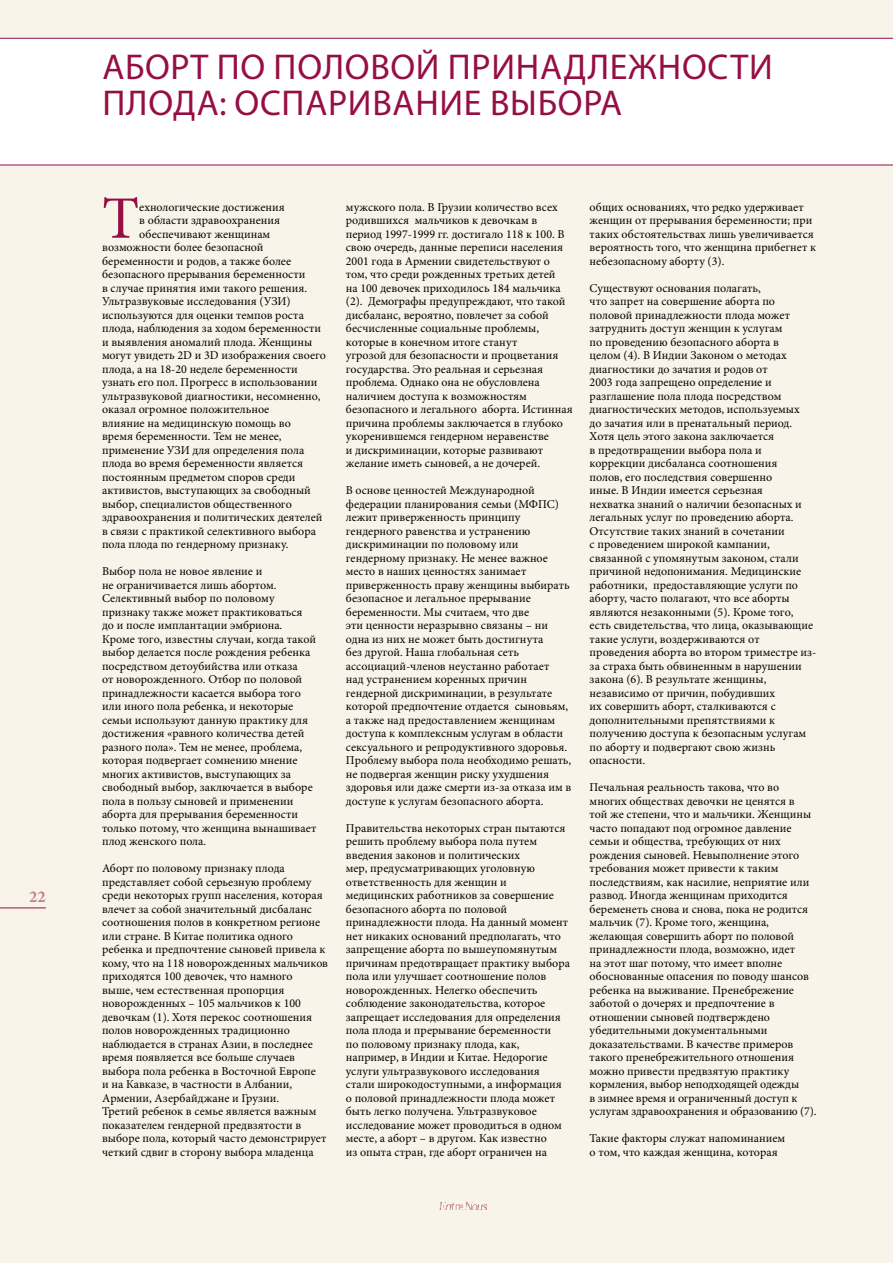
<style>
.page{position:relative;width:893px;height:1263px;background:#f8f4e9}
.page>*{position:absolute;margin:0;border:0;box-sizing:border-box;transform-origin:0 0}
.t1{font:60.3px "Minion Pro";color:#960f44}
.t2{font:36px "Myriad Pro";color:#960f44}
.t3{font:700 16.5px "Minion Pro";color:#c28089}
.t4{font:12px/13.5px "Minion Pro";color:#000}
</style>
<div class="page">
<div style="left:0;top:38px;width:893px;height:127px;background:#fff"></div>
<img style="left:439px;top:1202px;width:47px;height:8px">
<hr style="left:0;top:38px;width:893px;height:1px;background:#960f44">
<hr style="left:0;top:165px;width:893px;height:1px;background:#960f44">
<hr style="left:0;top:907px;width:46px;height:1px;background:#960f44">
<h3 class="t3" style="left:29px;top:885px;width:18px">22</h3>
<h2 class="t2" style="left:102px;top:45px;width:44px">Аборт</h2>
<h2 class="t2" style="left:217px;top:45px;width:81px">по половой</h2>
<h2 class="t2" style="left:448px;top:45px;width:24px">принадлежности</h2>
<h2 class="t2" style="left:102px;top:81px;width:24px">плода</h2>
<h2 class="t2" style="left:219px;top:81px;width:39px">: оспаривание</h2>
<h2 class="t2" style="left:490px;top:81px;width:23px">выбора</h2>
<h1 class="t1" style="left:102px;top:178px;width:39px">Т</h1>
<p class="t4" style="left:139px;top:200px;width:147px">ехнологические достижения</p>
<p class="t4" style="left:139px;top:214px;width:142px">в области здравоохранения</p>
<p class="t4" style="left:139px;top:227px;width:133px">обеспечивают женщинам</p>
<p class="t4" style="left:102px;top:241px;width:163px">возможности более безопасной</p>
<p class="t4" style="left:102px;top:254px;width:191px">беременности и родов, а также более</p>
<p class="t4" style="left:102px;top:268px;width:205px">безопасного прерывания беременности</p>
<p class="t4" style="left:102px;top:281px;width:207px">в случае принятия ими такого решения.</p>
<p class="t4" style="left:102px;top:295px;width:190px">Ультразвуковые исследования (УЗИ)</p>
<p class="t4" style="left:102px;top:308px;width:203px">используются для оценки темпов роста</p>
<p class="t4" style="left:102px;top:322px;width:221px">плода, наблюдения за ходом беременности</p>
<p class="t4" style="left:102px;top:335px;width:212px">и выявления аномалий плода. Женщины</p>
<p class="t4" style="left:102px;top:349px;width:225px">могут увидеть 2D и 3D изображения своего</p>
<p class="t4" style="left:102px;top:362px;width:197px">плода, а на 18-20 неделе беременности</p>
<p class="t4" style="left:102px;top:376px;width:217px">узнать его пол. Прогресс в использовании</p>
<p class="t4" style="left:102px;top:389px;width:220px">ультразвуковой диагностики, несомненно,</p>
<p class="t4" style="left:102px;top:403px;width:169px">оказал огромное положительное</p>
<p class="t4" style="left:102px;top:416px;width:191px">влияние на медицинскую помощь во</p>
<p class="t4" style="left:102px;top:430px;width:181px">время беременности. Тем не менее,</p>
<p class="t4" style="left:102px;top:443px;width:204px">применение УЗИ для определения пола</p>
<p class="t4" style="left:102px;top:457px;width:203px">плода во время беременности является</p>
<p class="t4" style="left:102px;top:470px;width:195px">постоянным предметом споров среди</p>
<p class="t4" style="left:102px;top:484px;width:210px">активистов, выступающих за свободный</p>
<p class="t4" style="left:102px;top:497px;width:191px">выбор, специалистов общественного</p>
<p class="t4" style="left:102px;top:511px;width:222px">здравоохранения и политических деятелей</p>
<p class="t4" style="left:102px;top:524px;width:215px">в связи с практикой селективного выбора</p>
<p class="t4" style="left:102px;top:538px;width:188px">пола плода по гендерному признаку.</p>
<p class="t4" style="left:102px;top:565px;width:216px">Выбор пола не новое явление и<br>не ограничивается лишь абортом.<br>Селективный выбор по половому признаку также может практиковаться до и после имплантации эмбриона.<br>Кроме того, известны случаи, когда такой выбор делается после рождения ребенка посредством детоубийства или отказа<br>от новорожденного. Отбор по половой принадлежности касается выбора того или иного пола ребенка, и некоторые семьи используют данную практику для достижения «равного количества детей разного пола». Тем не менее, проблема, которая подвергает сомнению мнение многих активистов, выступающих за свободный выбор, заключается в выборе пола в пользу сыновей и применении аборта для прерывания беременности только потому, что женщина вынашивает плод женского пола.</p>
<p class="t4" style="left:102px;top:862px;width:228px">Аборт по половому признаку плода представляет собой серьезную проблему среди некоторых групп населения, которая влечет за собой значительный дисбаланс соотношения полов в конкретном регионе или стране. В Китае политика одного ребенка и предпочтение сыновей привела к кому, что на 118 новорожденных мальчиков приходятся 100 девочек, что намного<br>выше, чем естественная пропорция новорожденных – 105 мальчиков к 100 девочкам (1). Хотя перекос соотношения полов новорожденных традиционно наблюдается в странах Азии, в последнее время появляется все больше случаев выбора пола ребенка в Восточной Европе<br>и на Кавказе, в частности в Албании, Армении, Азербайджане и Грузии.<br>Третий ребенок в семье является важным показателем гендерной предвзятости в выборе пола, который часто демонстрирует четкий сдвиг в сторону выбора младенца</p>
<p class="t4" style="left:346px;top:200px;width:228px">мужского пола. В Грузии количество всех родившихся мальчиков к девочкам в период 1997-1999 гг. достигало 118 к 100. В свою очередь, данные переписи населения 2001 года в Армении свидетельствуют о том, что среди рожденных третьих детей<br>на 100 девочек приходилось 184 мальчика (2). Демографы предупреждают, что такой дисбаланс, вероятно, повлечет за собой бесчисленные социальные проблемы, которые в конечном итоге станут<br>угрозой для безопасности и процветания государства. Это реальная и серьезная проблема. Однако она не обусловлена наличием доступа к возможностям безопасного и легального аборта. Истинная причина проблемы заключается в глубоко укоренившемся гендерном неравенстве<br>и дискриминации, которые развивают желание иметь сыновей, а не дочерей.</p>
<p class="t4" style="left:346px;top:484px;width:227px">В основе ценностей Международной федерации планирования семьи (МФПС) лежит приверженность принципу гендерного равенства и устранению дискриминации по половому или гендерному признаку. Не менее важное место в наших ценностях занимает приверженность праву женщины выбирать безопасное и легальное прерывание беременности. Мы считаем, что две<br>эти ценности неразрывно связаны – ни одна из них не может быть достигнута<br>без другой. Наша глобальная сеть ассоциаций-членов неустанно работает<br>над устранением коренных причин гендерной дискриминации, в результате которой предпочтение отдается сыновьям, а также над предоставлением женщинам доступа к комплексным услугам в области сексуального и репродуктивного здоровья.<br>Проблему выбора пола необходимо решать, не подвергая женщин риску ухудшения здоровья или даже смерти из-за отказа им в доступе к услугам безопасного аборта.</p>
<p class="t4" style="left:346px;top:821px;width:226px">Правительства некоторых стран пытаются решить проблему выбора пола путем введения законов и политических<br>мер, предусматривающих уголовную ответственность для женщин и медицинских работников за совершение безопасного аборта по половой принадлежности плода. На данный момент нет никаких оснований предполагать, что запрещение аборта по вышеупомянутым причинам предотвращает практику выбора пола или улучшает соотношение полов новорожденных. Нелегко обеспечить соблюдение законодательства, которое запрещает исследования для определения пола плода и прерывание беременности<br>по половому признаку плода, как, например, в Индии и Китае. Недорогие услуги ультразвукового исследования стали широкодоступными, а информация о половой принадлежности плода может быть легко получена. Ультразвуковое исследование может проводиться в одном месте, а аборт – в другом. Как известно<br>из опыта стран, где аборт ограничен на</p>
<p class="t4" style="left:590px;top:200px;width:228px">общих основаниях, что редко удерживает женщин от прерывания беременности; при таких обстоятельствах лишь увеличивается вероятность того, что женщина прибегнет к небезопасному аборту (3).</p>
<p class="t4" style="left:590px;top:281px;width:228px">Существуют основания полагать,<br>что запрет на совершение аборта по половой принадлежности плода может затруднить доступ женщин к услугам<br>по проведению безопасного аборта в<br>целом (4). В Индии Законом о методах диагностики до зачатия и родов от<br>2003 года запрещено определение и разглашение пола плода посредством диагностических методов, используемых<br>до зачатия или в пренатальный период.<br>Хотя цель этого закона заключается<br>в предотвращении выбора пола и коррекции дисбаланса соотношения<br>полов, его последствия совершенно<br>иные. В Индии имеется серьезная<br>нехватка знаний о наличии безопасных и легальных услуг по проведению аборта.<br>Отсутствие таких знаний в сочетании<br>с проведением широкой кампании, связанной с упомянутым законом, стали причиной недопонимания. Медицинские работники, предоставляющие услуги по аборту, часто полагают, что все аборты являются незаконными (5). Кроме того, есть свидетельства, что лица, оказывающие такие услуги, воздерживаются от проведения аборта во втором триместре из&shy;за страха быть обвиненным в нарушении закона (6). В результате женщины, независимо от причин, побудивших<br>их совершить аборт, сталкиваются с дополнительными препятствиями к получению доступа к безопасным услугам по аборту и подвергают свою жизнь опасности.</p>
<p class="t4" style="left:590px;top:781px;width:228px">Печальная реальность такова, что во многих обществах девочки не ценятся в<br>той же степени, что и мальчики. Женщины часто попадают под огромное давление семьи и общества, требующих от них рождения сыновей. Невыполнение этого требования может привести к таким последствиям, как насилие, неприятие или развод. Иногда женщинам приходится беременеть снова и снова, пока не родится мальчик (7). Кроме того, женщина, желающая совершить аборт по половой принадлежности плода, возможно, идет<br>на этот шаг потому, что имеет вполне обоснованные опасения по поводу шансов ребенка на выживание. Пренебрежение заботой о дочерях и предпочтение в отношении сыновей подтверждено убедительными документальными доказательствами. В качестве примеров такого пренебрежительного отношения можно привести предвзятую практику кормления, выбор неподходящей одежды<br>в зимнее время и ограниченный доступ к услугам здравоохранения и образованию (7).</p>
<p class="t4" style="left:590px;top:1132px;width:197px">Такие факторы служат напоминанием о том, что каждая женщина, которая</p>
</div>
